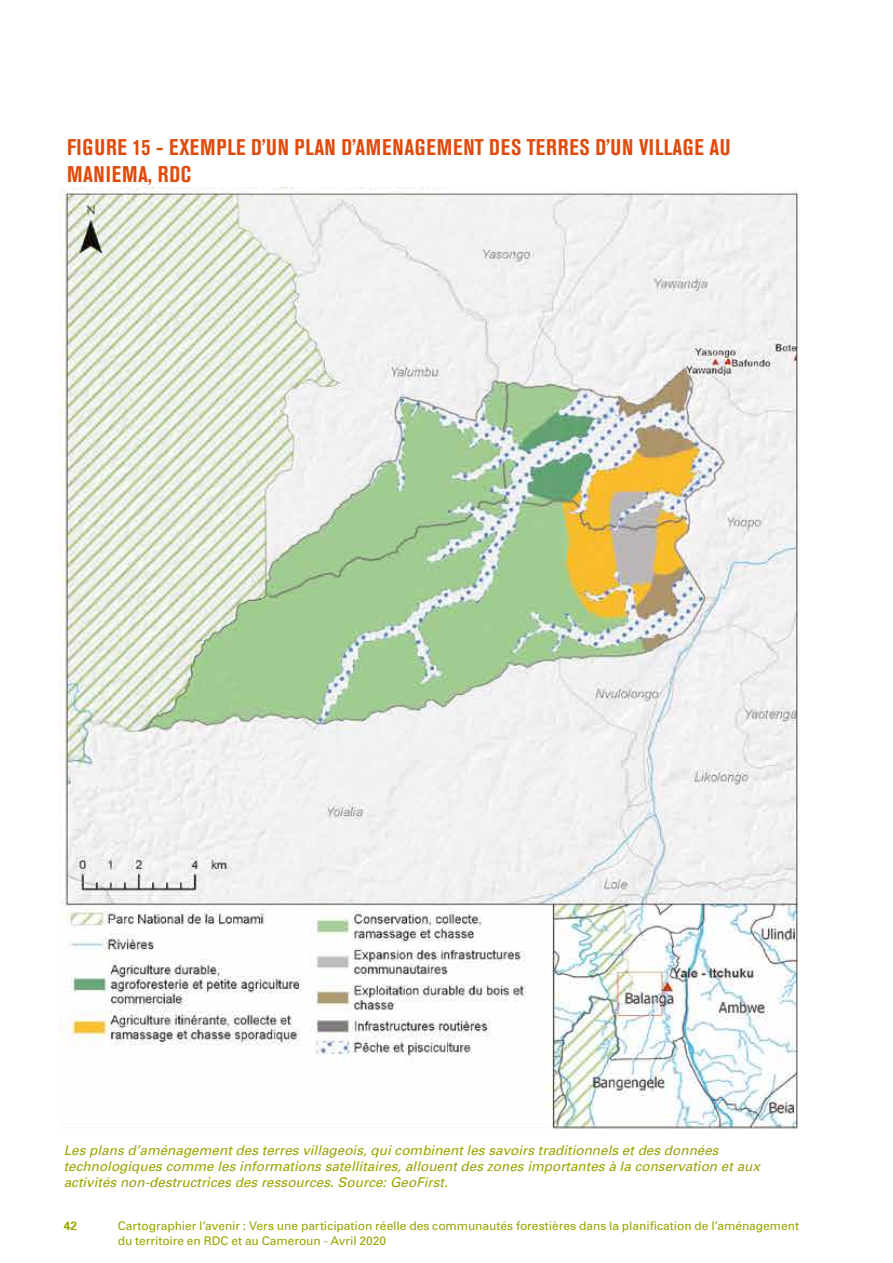
<style>
.page{position:relative;width:893px;height:1263px;background:#fff}
.page>*{position:absolute;margin:0;border:0;box-sizing:border-box;transform-origin:0 0}
.t1{font:700 condensed 22.5px/27px "Akzidenz Grotesk BE";letter-spacing:.035em;color:#e04b0d}
.t2{font:italic 13.5px/16.2px "Univers";color:#9aa400}
.t3{font:12px/15px "Univers";letter-spacing:-.005em;color:#9aa400}
.t4{font:700 12px "Univers";color:#9aa400}
</style>
<div class="page">
<img style="left:60px;top:188px;width:738px;height:941px">
<h1 class="t1" style="left:67px;top:134px;width:665px">FIGURE 15 - EXEMPLE D’UN PLAN D’AMENAGEMENT DES TERRES D’UN VILLAGE AU<br>MANIEMA, RDC</h1>
<p class="t2" style="left:64px;top:1142px;width:698px">Les plans d’aménagement des terres villageois, qui combinent les savoirs traditionnels et des données technologiques comme les informations satellitaires, allouent des zones importantes à la conservation et aux activités non-destructrices des ressources. Source: GeoFirst.</p>
<p class="t4" style="left:64px;top:1218px;width:15px">42</p>
<p class="t3" style="left:118px;top:1218px;width:683px">Cartographier l’avenir : Vers une participation réelle des communautés forestières dans la planification de l’aménagement du territoire en RDC et au Cameroun - Avril 2020</p>
</div>
